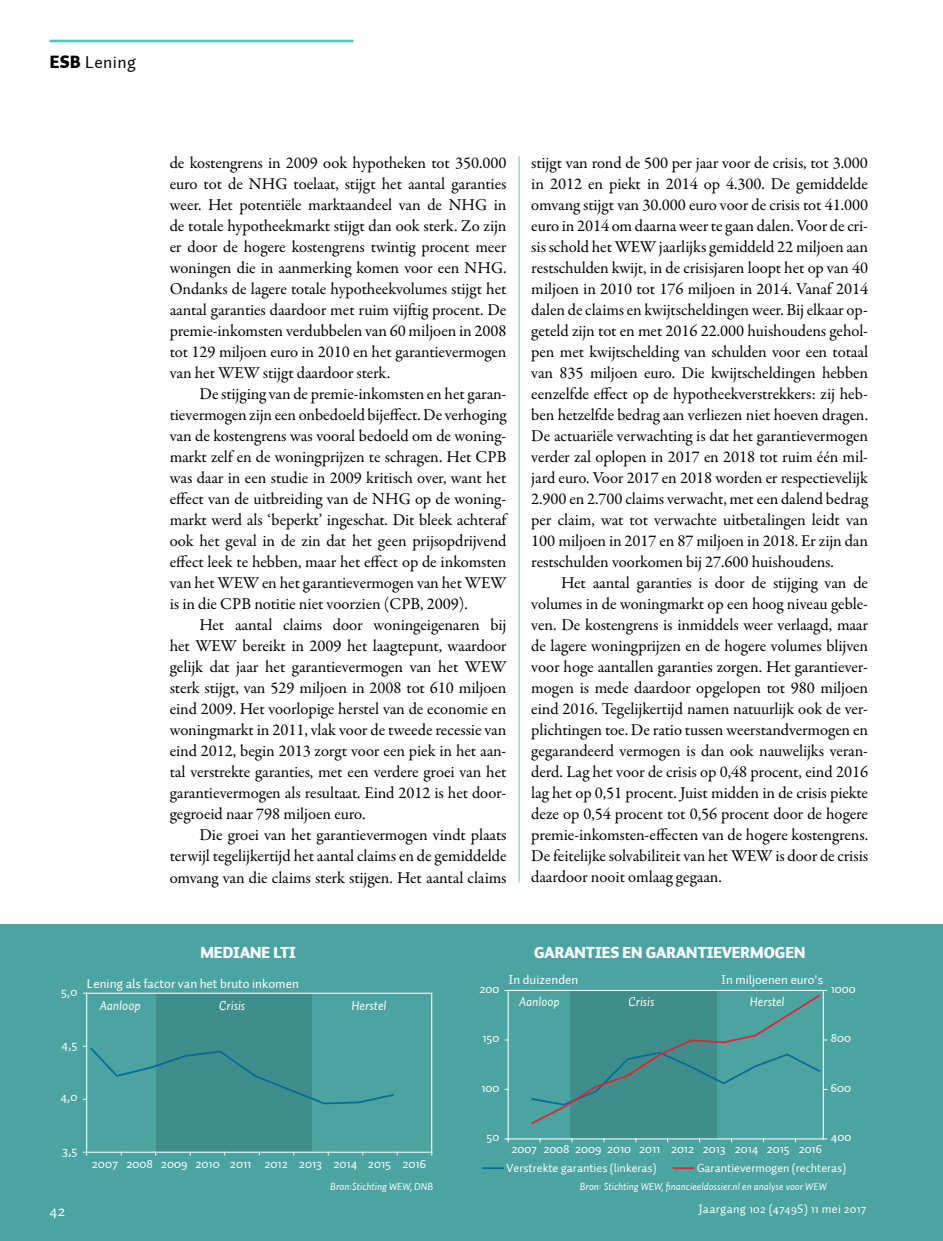
<style>
.page{position:relative;width:943px;height:1241px;background:#fff}
.page>*{position:absolute;margin:0;border:0;box-sizing:border-box;transform-origin:0 0}
.t1{font:17.5px "Auto 1";letter-spacing:.025em;color:#000}
.t2{font:16.62px/21px "Garamond Premr Pro";letter-spacing:-.005em;color:#000;text-align:justify}
.t3{font:900 15.75px "Auto 1";color:#fff}
.t4{font:15.75px "Auto 1";color:#fff}
.t5{font:13.12px "Auto 1";color:#fff}
.t6{font:italic 13.12px "Auto 1";color:#fff}
.t7{font:12.95px "Auto 1";color:#fff}
.t8{font:italic 12.95px "Auto 1";color:#fff}
.t9{font:12.25px "Auto 1";letter-spacing:.025em;color:#fff}
.t10{font:12.08px "Auto 1";color:#fff}
.t11{font:italic 10.5px "Auto 1";color:#fff}
.s1{font-weight:900}
</style>
<div class="page">
<div style="left:0;top:924px;width:943px;height:316px;background:#4ba4a0"></div>
<div style="left:156px;top:993px;width:155px;height:158px;background:#408e8b"></div>
<hr style="left:86px;top:993px;width:1px;height:158px;background:#fff">
<hr style="left:431px;top:993px;width:1px;height:158px;background:#fff">
<hr style="left:87px;top:1151px;width:344px;height:1px;background:#fff">
<hr style="left:87px;top:992px;width:344px;height:1px;background:#fff">
<svg style="left:84px;top:1045px;width:310px;height:60px"></svg>
<div style="left:570px;top:990px;width:146px;height:148px;background:#408e8b"></div>
<hr style="left:507px;top:990px;width:1px;height:148px;background:#fff">
<hr style="left:822px;top:990px;width:1px;height:148px;background:#fff">
<hr style="left:508px;top:1138px;width:315px;height:1px;background:#fff">
<hr style="left:508px;top:989px;width:315px;height:1px;background:#fff">
<svg style="left:529px;top:990px;width:297px;height:135px"></svg>
<svg style="left:483px;top:1167px;width:20px;height:1px"></svg>
<svg style="left:673px;top:1167px;width:20px;height:1px"></svg>
<hr style="left:50px;top:40px;width:303px;height:2px;background:#5bc4bf">
<hr style="left:519px;top:156px;width:1px;height:726px;background:#5bc4bf">
<p class="t1" style="left:50px;top:52px;width:88px"><span class="s1">ESB</span> Lening</p>
<p class="t2" style="left:170px;top:153px;width:338px">de kostengrens in 2009 ook hypotheken tot 350.000 euro tot de NHG toelaat, stijgt het aantal garanties weer. Het potentiële marktaandeel van de NHG in de totale hypotheekmarkt stijgt dan ook sterk. Zo zijn er door de hogere kostengrens twintig procent meer woningen die in aanmerking komen voor een NHG.<br>Ondanks de lagere totale hypotheekvolumes stijgt het aantal garanties daardoor met ruim vijftig procent. De premie-inkomsten verdubbelen van 60 miljoen in 2008 tot 129 miljoen euro in 2010 en het garantievermogen van het WEW stijgt daardoor sterk.</p>
<p class="t2" style="left:170px;top:384px;width:338px;text-indent:30px">De stijging van de premie-inkomsten en het garan&shy;tievermogen zijn een onbedoeld bijeffect. De verhoging van de kostengrens was vooral bedoeld om de woning&shy;markt zelf en de woningprijzen te schragen. Het CPB was daar in een studie in 2009 kritisch over, want het effect van de uitbreiding van de NHG op de woning&shy;markt werd als ‘beperkt’ ingeschat. Dit bleek achteraf ook het geval in de zin dat het geen prijsopdrijvend effect leek te hebben, maar het effect op de inkomsten van het WEW en het garantievermogen van het WEW is in die CPB notitie niet voorzien (CPB, 2009).</p>
<p class="t2" style="left:170px;top:615px;width:338px;text-indent:30px">Het aantal claims door woningeigenaren bij het WEW bereikt in 2009 het laagtepunt, waardoor gelijk dat jaar het garantievermogen van het WEW sterk stijgt, van 529 miljoen in 2008 tot 610 miljoen eind 2009. Het voorlopige herstel van de economie en woningmarkt in 2011, vlak voor de tweede recessie van eind 2012, begin 2013 zorgt voor een piek in het aan&shy;tal verstrekte garanties, met een verdere groei van het garantievermogen als resultaat. Eind 2012 is het door&shy;gegroeid naar 798 miljoen euro.</p>
<p class="t2" style="left:170px;top:825px;width:338px;text-indent:30px">Die groei van het garantievermogen vindt plaats terwijl tegelijkertijd het aantal claims en de gemiddelde omvang van die claims sterk stijgen. Het aantal claims</p>
<p class="t2" style="left:531px;top:153px;width:338px">stijgt van rond de 500 per jaar voor de crisis, tot 3.000 in 2012 en piekt in 2014 op 4.300. De gemiddelde omvang stijgt van 30.000 euro voor de crisis tot 41.000 euro in 2014 om daarna weer te gaan dalen. Voor de cri&shy;sis schold het WEW jaarlijks gemiddeld 22 miljoen aan restschulden kwijt, in de crisisjaren loopt het op van 40 miljoen in 2010 tot 176 miljoen in 2014. Vanaf 2014 dalen de claims en kwijtscheldingen weer. Bij elkaar op&shy;geteld zijn tot en met 2016 22.000 huishoudens gehol&shy;pen met kwijtschelding van schulden voor een totaal van 835 miljoen euro. Die kwijtscheldingen hebben eenzelfde effect op de hypotheekverstrekkers: zij heb&shy;ben hetzelfde bedrag aan verliezen niet hoeven dragen.<br>De actuariële verwachting is dat het garantievermogen verder zal oplopen in 2017 en 2018 tot ruim één mil&shy;jard euro. Voor 2017 en 2018 worden er respectievelijk 2.900 en 2.700 claims verwacht, met een dalend bedrag per claim, wat tot verwachte uitbetalingen leidt van 100 miljoen in 2017 en 87 miljoen in 2018. Er zijn dan restschulden voorkomen bij 27.600 huishoudens.</p>
<p class="t2" style="left:531px;top:573px;width:338px;text-indent:30px">Het aantal garanties is door de stijging van de volumes in de woningmarkt op een hoog niveau geble&shy;ven. De kostengrens is inmiddels weer verlaagd, maar de lagere woningprijzen en de hogere volumes blijven voor hoge aantallen garanties zorgen. Het garantiever&shy;mogen is mede daardoor opgelopen tot 980 miljoen eind 2016. Tegelijkertijd namen natuurlijk ook de ver&shy;plichtingen toe. De ratio tussen weerstandvermogen en gegarandeerd vermogen is dan ook nauwelijks veran&shy;derd. Lag het voor de crisis op 0,48 procent, eind 2016 lag het op 0,51 procent. Juist midden in de crisis piekte deze op 0,54 procent tot 0,56 procent door de hogere premie-inkomsten-effecten van de hogere kostengrens.<br>De feitelijke solvabiliteit van het WEW is door de crisis daardoor nooit omlaag gegaan.</p>
<p class="t3" style="left:200px;top:941px;width:97px">MEDIANE LTI</p>
<p class="t3" style="left:534px;top:941px;width:273px">GARANTIES EN GARANTIEVERMOGEN</p>
<p class="t5" style="left:61px;top:983px;width:18px">5,0</p>
<p class="t5" style="left:87px;top:975px;width:214px">Lening als factor van het bruto inkomen</p>
<p class="t6" style="left:99px;top:996px;width:43px">Aanloop</p>
<p class="t6" style="left:219px;top:996px;width:28px">Crisis</p>
<p class="t6" style="left:351px;top:996px;width:37px">Herstel</p>
<p class="t5" style="left:61px;top:1036px;width:18px">4,5</p>
<p class="t7" style="left:479px;top:980px;width:21px">200</p>
<p class="t7" style="left:508px;top:971px;width:71px">In duizenden</p>
<p class="t8" style="left:519px;top:993px;width:42px">Aanloop</p>
<p class="t8" style="left:628px;top:993px;width:27px">Crisis</p>
<p class="t8" style="left:749px;top:993px;width:36px">Herstel</p>
<p class="t7" style="left:721px;top:971px;width:104px">In miljoenen euro's</p>
<p class="t7" style="left:830px;top:980px;width:26px">1000</p>
<p class="t7" style="left:482px;top:1029px;width:18px">150</p>
<p class="t7" style="left:830px;top:1029px;width:22px">800</p>
<p class="t5" style="left:60px;top:1087px;width:19px">4,0</p>
<p class="t5" style="left:62px;top:1141px;width:17px">3,5</p>
<p class="t5" style="left:92px;top:1155px;width:335px">2007 2008 2009 2010 2011 2012 2013 2014 2015 2016</p>
<p class="t7" style="left:481px;top:1078px;width:19px">100</p>
<p class="t7" style="left:486px;top:1128px;width:14px">50</p>
<p class="t7" style="left:830px;top:1079px;width:22px">600</p>
<p class="t7" style="left:830px;top:1128px;width:22px">400</p>
<p class="t7" style="left:511px;top:1140px;width:312px">2007 2008 2009 2010 2011 2012 2013 2014 2015 2016</p>
<p class="t10" style="left:506px;top:1159px;width:151px">Verstrekte garanties (linkeras)</p>
<p class="t10" style="left:697px;top:1159px;width:151px">Garantievermogen (rechteras)</p>
<p class="t11" style="left:330px;top:1178px;width:104px">Bron:Stichting WEW, DNB</p>
<p class="t11" style="left:580px;top:1178px;width:248px">Bron: Stichting WEW, financieeldossier.nl en analyse voor WEW</p>
<p class="t4" style="left:50px;top:1200px;width:17px">42</p>
<p class="t9" style="left:698px;top:1201px;width:169px">Jaargang 102 (4749S) 11 mei 2017</p>
</div>
